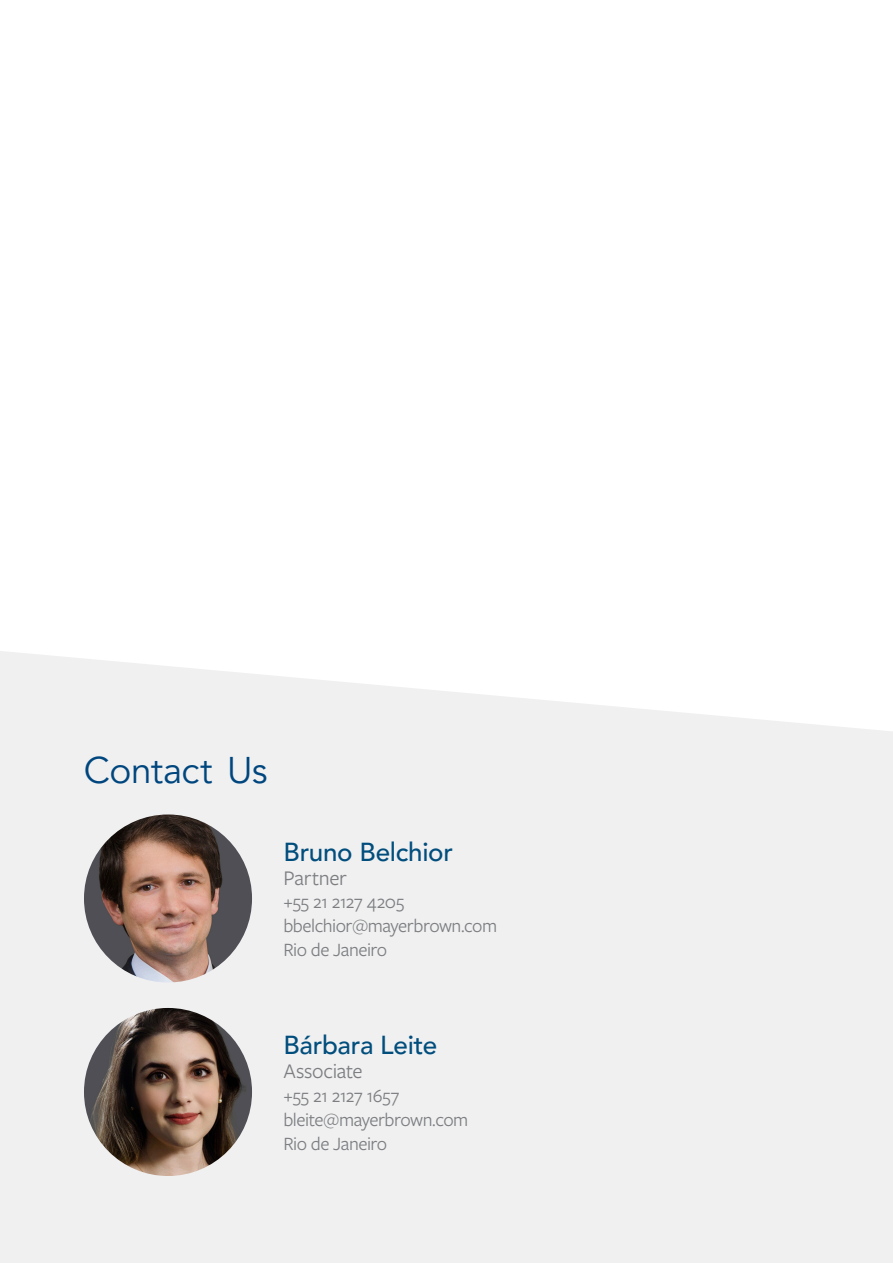
<style>
.page{position:relative;width:893px;height:1263px;background:#fff}
.page>*{position:absolute;margin:0;border:0;box-sizing:border-box;transform-origin:0 0}
.Section_Heading{font:37.05px "Avenir LT Pro";letter-spacing:-.015em;color:#00467e}
.Subhead_L1{font:500 25.95px "Avenir LT Pro";letter-spacing:-.01em;color:#014e7d}
.Body_copy{font:500 25.95px "Avenir LT Pro";letter-spacing:-.015em;color:#014e7d}
.Body_copy-2{font:21.6px "Freight Sans Pro";letter-spacing:-.015em;color:#7c7e81}
.Body_copy-3{font:19.5px "Freight Sans Pro";letter-spacing:-.025em;color:#7c7e81}
</style>
<div class="page">
<svg style="left:0;top:651px;width:893px;height:612px;fill:#f0f0f1"></svg>
<img style="left:84px;top:814px;width:168px;height:168px;border-radius:84px">
<img style="left:84px;top:1008px;width:168px;height:168px;border-radius:84px">
<p class="Section_Heading" style="left:84px;top:748px;width:185px">Contact Us</p>
<p class="Subhead_L1" style="left:283px;top:836px;width:171px">Bruno Belchior</p>
<p class="Body_copy-2" style="left:283px;top:863px;width:65px">Partner</p>
<p class="Body_copy-3" style="left:283px;top:889px;width:122px">+55 21 2127 4205</p>
<p class="Body_copy-3" style="left:283px;top:913px;width:215px">bbelchior@mayerbrown.com</p>
<p class="Body_copy-3" style="left:283px;top:937px;width:105px">Rio de Janeiro</p>
<p class="Body_copy" style="left:283px;top:1030px;width:155px">Bárbara Leite</p>
<p class="Body_copy-2" style="left:283px;top:1056px;width:81px">Associate</p>
<p class="Body_copy-3" style="left:283px;top:1082px;width:118px">+55 21 2127 1657</p>
<p class="Body_copy-3" style="left:283px;top:1106px;width:186px">bleite@mayerbrown.com</p>
<p class="Body_copy-3" style="left:283px;top:1130px;width:105px">Rio de Janeiro</p>
</div>
